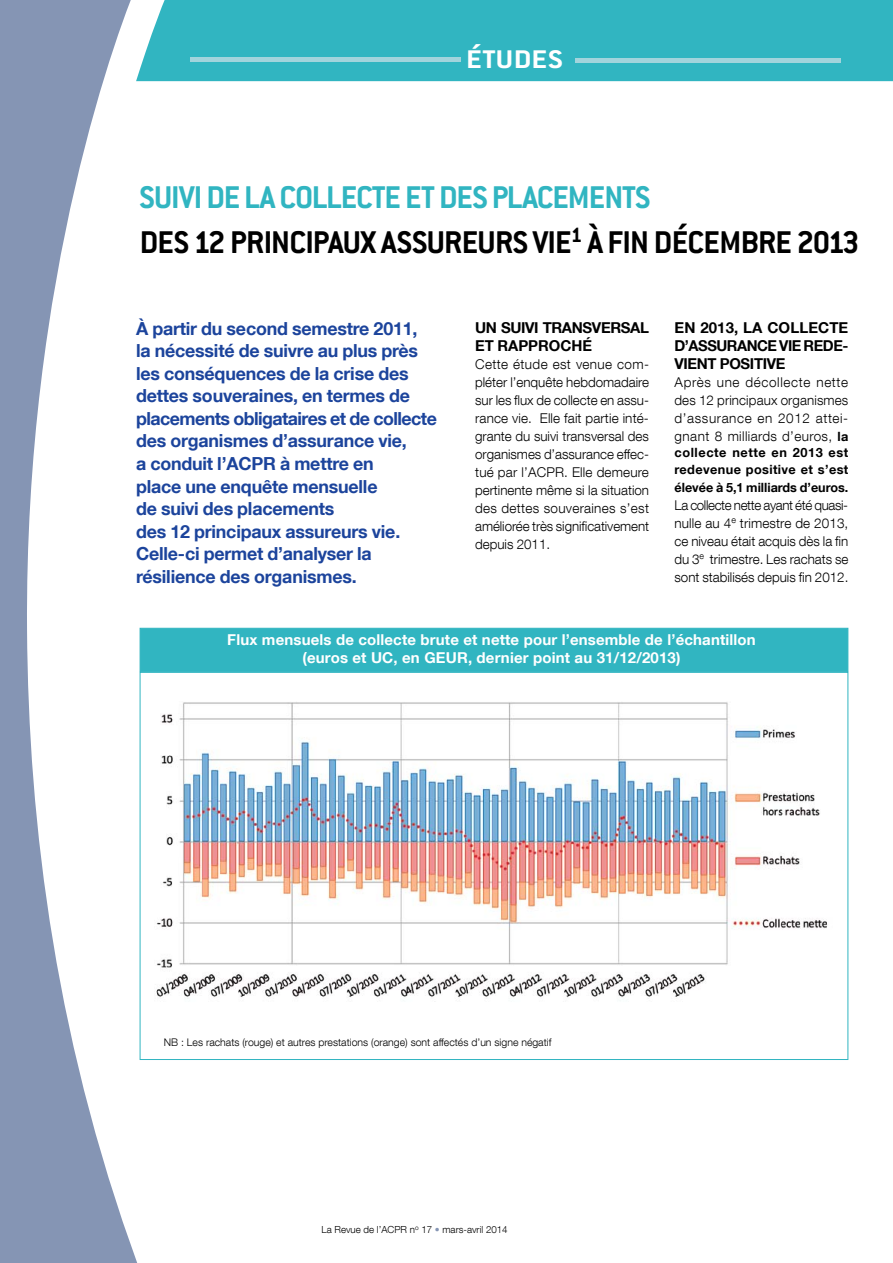
<style>
.page{position:relative;width:893px;height:1263px;background:#fff}
.page>*{position:absolute;margin:0;border:0;box-sizing:border-box;transform-origin:0 0}
.t1{font:700 34.5px "Conduit ITC";letter-spacing:-.02em;color:#000}
.t2{font:700 34.5px "Conduit ITC";letter-spacing:-.03em;color:#31b5c1}
.t3{font:700 28.05px "Conduit ITC";letter-spacing:.01em;color:#fff;scale:1.18 1}
.t4{font:700 18px/22.5px "Helvetica Neue LT Com";letter-spacing:-.01em;color:#1c449c}
.t5{font:700 15px/18px "Helvetica Neue LT Com";letter-spacing:.01em;color:#fff;text-align:center}
.t6{font:700 15px/18px "Helvetica Neue LT Com";letter-spacing:-.02em;color:#000}
.t7{font:300 13.5px/18px "Helvetica Neue LT Com";color:#000;text-align:justify}
.t8{font:700 12.75px/16.5px "Helvetica Neue LT Com";letter-spacing:.045em;color:#000}
.t9{font:700 12.75px "Helvetica Neue LT Com";letter-spacing:.015em;color:#000}
.t10{font:300 10.5px "Helvetica Neue LT Com";color:#000}
.t11{font:300 9.75px "Helvetica Neue LT Com";color:#000}
.s1{font-weight:700;font-size:12.75px}
.s2{color:#8595b4}
</style>
<div class="page">
<svg style="left:0;top:0;width:187px;height:1263px"></svg>
<div style="left:136px;top:0;width:757px;height:81px;background:#31b5c1"></div>
<div style="left:191px;top:57px;width:270px;height:5px;background:#a2d4dc"></div>
<div style="left:575px;top:58px;width:266px;height:5px;background:#a2d4dc"></div>
<img style="left:148px;top:690px;width:679px;height:314px">
<div style="left:140px;top:628px;width:708px;height:44px;background:#31b5c1;border:1px solid #31b5c1"></div>
<h2 class="t3" style="left:466px;top:43px;width:83px">ÉTUDES</h2>
<h1 class="t2" style="left:140px;top:177px;width:156px">SUIVI DE LA COLL</h1>
<h1 class="t2" style="left:341px;top:177px;width:167px">ECTE ET DES PLAC</h1>
<h1 class="t2" style="left:552px;top:177px;width:99px">EMENTS</h1>
<h1 class="t1" style="left:140px;top:222px;width:106px">DES 12 PRINCIPA</h1>
<h1 class="t1" style="left:343px;top:222px;width:518px">UX ASSUREURS VIE<sup>1</sup> À FIN DÉCEMBRE 2013</h1>
<p class="t4" style="left:136px;top:317px;width:302px">À partir du second semestre 2011,<br>la nécessité de suivre au plus près les conséquences de la crise des dettes souveraines, en termes de placements obligataires et de collecte des organismes d’assurance vie,<br>a conduit l’ACPR à mettre en<br>place une enquête mensuelle<br>de suivi des placements<br>des 12 principaux assureurs vie.<br>Celle-ci permet d’analyser la résilience des organismes.</p>
<p class="t6" style="left:475px;top:318px;width:156px">Un su ivi transversal et rapp</p>
<p class="t6" style="left:538px;top:336px;width:55px">roch é</p>
<p class="t7" style="left:475px;top:355px;width:175px">Cette étude est venue com&shy;pléter l’enquête hebdomadaire sur les flux de collecte en assu&shy;rance vie. Elle fait partie inté&shy;grante du suivi transversal des organismes d’assurance effec&shy;tué par l’ACPR. Elle demeure pertinente même si la situation des dettes souveraines s’est améliorée très significativement depuis 2011.</p>
<p class="t6" style="left:674px;top:318px;width:105px">En 2013, la collec</p>
<p class="t6" style="left:829px;top:318px;width:19px">te</p>
<p class="t6" style="left:674px;top:336px;width:25px">d’assu</p>
<p class="t6" style="left:674px;top:336px;width:175px;text-indent:52px">rance vie rede&shy;vient positive</p>
<p class="t7" style="left:674px;top:373px;width:175px">Après une décollecte nette des 12 principaux organismes d’assurance en 2012 attei&shy;gnant 8 milliards d’euros, <span class="s1">la</span></p>
<p class="t8" style="left:674px;top:444px;width:175px">collecte nette en 2013 est redevenue positive et s’est</p>
<p class="t9" style="left:674px;top:479px;width:175px">élevée à 5,1 milliards d’euros.</p>
<p class="t7" style="left:674px;top:496px;width:175px">La collecte nette ayant été quasi&shy;nulle au 4<sup>e</sup> trimestre de 2013, ce niveau était acquis dès la fin du 3<sup>e</sup> trimestre. Les rachats se sont stabilisés depuis fin 2012.</p>
<p class="t5" style="left:227px;top:630px;width:530px">Flux mensuels de collecte brute et nette pour l’ensemble de l’échantillon (euros et UC, en GEUR, dernier point au 31/12/2013)</p>
<p class="t10" style="left:164px;top:1036px;width:389px">NB : Les rachats (rouge) et autres prestations (orange) sont affectés d’un signe négatif</p>
<p class="t11" style="left:321px;top:1224px;width:188px">La Revue de l’ACPR n<sup>o</sup> 17 <span class="s2">•</span> mars-avril 2014</p>
</div>
